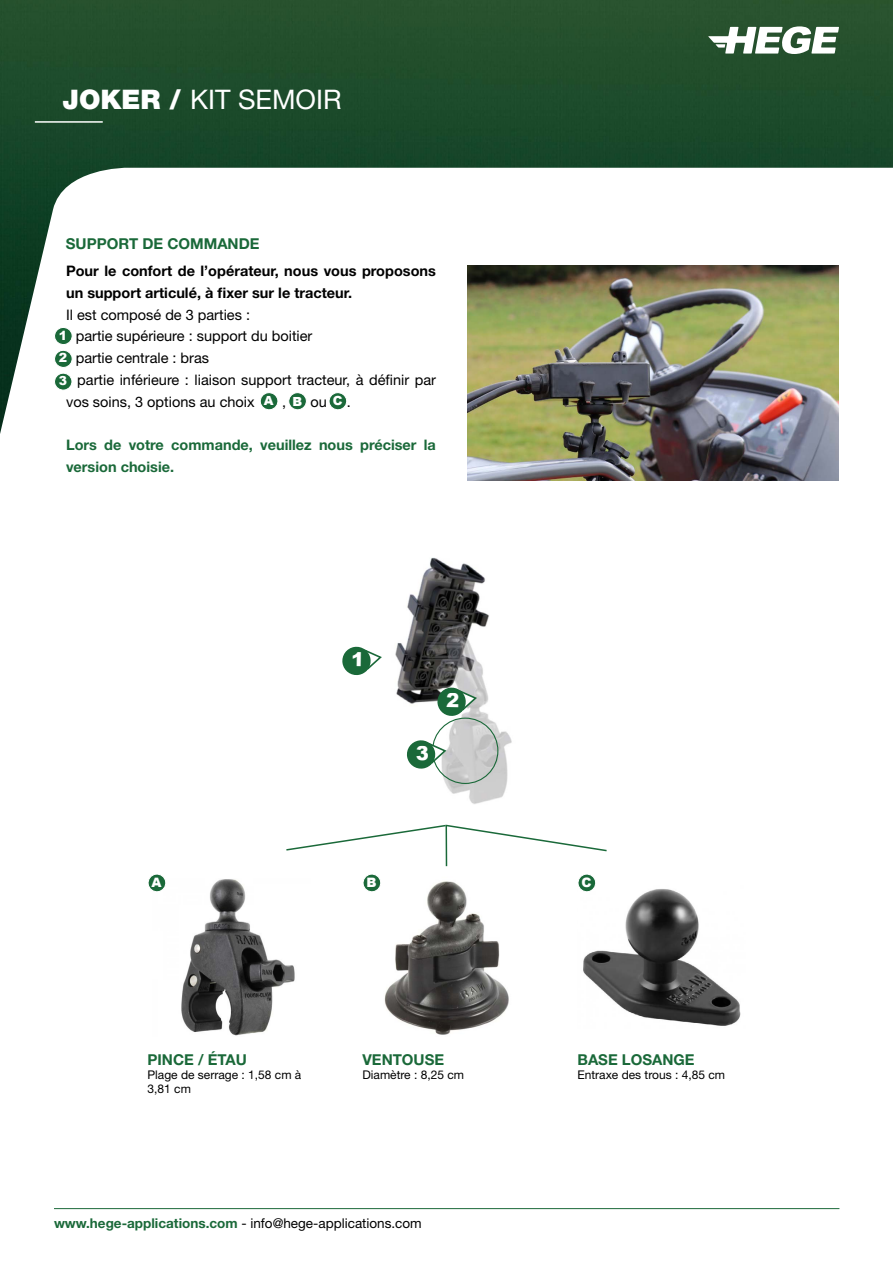
<style>
.page{position:relative;width:893px;height:1263px;background:#fff}
.page>*{position:absolute;margin:0;border:0;box-sizing:border-box;transform-origin:0 0}
.t1{font:27px "Helvetica Neue LT Std";color:#fff}
.t2{font:700 15px "Helvetica Neue LT Std";color:#1a6939}
.t3{font:14.55px/21.8px "Helvetica Neue LT Std";color:#000}
.t4{font:700 14.55px/21.8px "Helvetica Neue LT Std";color:#000}
.t5{font:700 14.55px/21.8px "Helvetica Neue LT Std";color:#1a6939}
.t6{font:13.5px "Helvetica Neue LT Std";color:#000}
.t7{font:900 13.05px "Arial";color:#fff}
.t8{font:900 12.6px "Arial";color:#fff}
.t9{font:900 12.45px "Arial";color:#fff}
.t10{font:12px/14.4px "Helvetica Neue LT Std";color:#000}
.s1{font-weight:900}
.s2{font-weight:700;color:#1a6939}
</style>
<div class="page">
<img style="left:0;top:0;width:893px;height:434px">
<hr style="left:54px;top:1208px;width:785px;height:1px;background:#1c6a3a">
<hr style="left:35px;top:121px;width:68px;height:2px;background:#fff">
<svg style="left:708px;top:26px;width:131px;height:28px"></svg>
<img style="left:583px;top:889px;width:158px;height:137px">
<img style="left:181px;top:879px;width:114px;height:157px">
<img style="left:384px;top:881px;width:125px;height:154px">
<svg style="left:148px;top:874px;width:18px;height:18px"></svg>
<svg style="left:578px;top:874px;width:18px;height:19px"></svg>
<svg style="left:363px;top:874px;width:18px;height:18px"></svg>
<svg style="left:260px;top:392px;width:18px;height:19px"></svg>
<svg style="left:328px;top:392px;width:19px;height:19px"></svg>
<svg style="left:288px;top:392px;width:19px;height:19px"></svg>
<svg style="left:54px;top:327px;width:19px;height:64px"></svg>
<img style="left:354px;top:558px;width:158px;height:246px">
<div style="left:432px;top:718px;width:66px;height:66px;border:1px solid #1a6939;border-radius:50%"></div>
<hr style="left:445px;top:825px;width:2px;height:41px;background:#1a6939">
<svg style="left:286px;top:824px;width:321px;height:28px"></svg>
<img style="left:468px;top:266px;width:371px;height:214px">
<svg style="left:342px;top:647px;width:41px;height:29px"></svg>
<svg style="left:407px;top:740px;width:41px;height:29px"></svg>
<svg style="left:437px;top:687px;width:41px;height:30px"></svg>
<h1 class="t1" style="left:63px;top:83px;width:281px"><span class="s1">JOKER /</span> KIT SEMOIR</h1>
<p class="t2" style="left:66px;top:234px;width:195px">SUPPORT DE COMMANDE</p>
<p class="t4" style="left:66px;top:260px;width:371px">Pour le confort de l’opérateur, nous vous proposons un support articulé, à fixer sur le tracteur.</p>
<p class="t3" style="left:66px;top:303px;width:185px">Il est composé de 3 parties :</p>
<p class="t3" style="left:66px;top:325px;width:248px">- partie supérieure : support du boitier</p>
<p class="t3" style="left:66px;top:347px;width:145px">- partie centrale : bras</p>
<p class="t3" style="left:66px;top:369px;width:371px">- partie inférieure : liaison support tracteur, à définir par vos soins, 3 options au choix</p>
<p class="t8" style="left:59px;top:326px;width:10px">1</p>
<p class="t8" style="left:59px;top:349px;width:10px">2</p>
<p class="t9" style="left:59px;top:372px;width:10px">3</p>
<p class="t8" style="left:264px;top:391px;width:11px">A</p>
<p class="t8" style="left:292px;top:392px;width:11px">B</p>
<p class="t8" style="left:333px;top:391px;width:11px">C</p>
<p class="t3" style="left:310px;top:390px;width:18px">ou</p>
<p class="t3" style="left:347px;top:390px;width:6px">.</p>
<p class="t5" style="left:66px;top:434px;width:371px">Lors de votre commande, veuillez nous préciser la version choisie.</p>
<p class="t3" style="left:282px;top:390px;width:6px">,</p>
<p class="t7" style="left:152px;top:872px;width:12px">A</p>
<p class="t7" style="left:367px;top:872px;width:12px">B</p>
<p class="t7" style="left:581px;top:872px;width:12px">C</p>
<p class="t2" style="left:148px;top:1050px;width:101px">PINCE / ÉTAU</p>
<p class="t10" style="left:148px;top:1067px;width:155px">Plage de serrage : 1,58 cm à<br>3,81 cm</p>
<p class="t2" style="left:362px;top:1050px;width:83px">VENTOUSE</p>
<p class="t10" style="left:362px;top:1068px;width:103px">Diamètre : 8,25 cm</p>
<p class="t6" style="left:54px;top:1215px;width:369px"><span class="s2">www.hege-applications.com</span> - info@hege-applications.com</p>
<p class="t2" style="left:577px;top:1050px;width:119px">BASE LOSANGE</p>
<p class="t10" style="left:577px;top:1067px;width:149px">Entraxe des trous : 4,85 cm</p>
</div>
